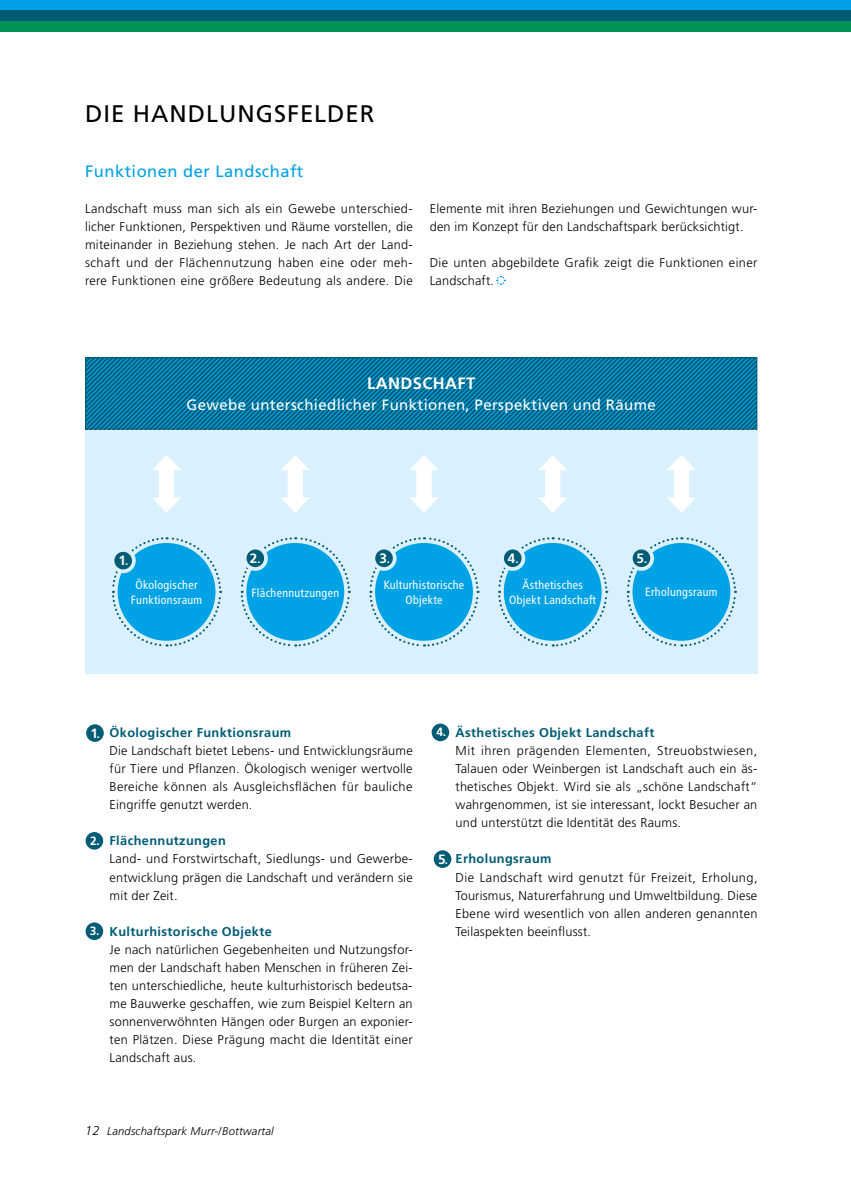
<style>
.page{position:relative;width:851px;height:1191px;background:#fff}
.page>*{position:absolute;margin:0;border:0;box-sizing:border-box;transform-origin:0 0}
.t1{font:24px "Frutiger";letter-spacing:.04em;color:#000}
.t2{font:16.5px "Frutiger";letter-spacing:.03em;color:#00a2e6}
.t3{font:700 16.5px "Frutiger";letter-spacing:.025em;color:#fff}
.t4{font:15px "Frutiger";letter-spacing:.025em;color:#fff}
.t5{font:700 13.5px "Frutiger";color:#fff}
.t6{font:300 12.75px/18px "Frutiger";letter-spacing:.015em;color:#000;text-align:justify}
.t7{font:700 12.75px "Frutiger";letter-spacing:.03em;color:#005b75}
.t8{font:condensed 12px/15px "Frutiger";letter-spacing:.025em;color:#fff;text-align:center}
.t9{font:700 12px "Frutiger";color:#fff}
.t10{font:italic 300 11.25px "Frutiger";letter-spacing:.015em;color:#000}
.s1{font-size:11.25px}
.s2{font-size:12.75px}
</style>
<div class="page">
<div style="left:85px;top:429px;width:672px;height:245px;background:#daf0fc"></div>
<svg style="left:87px;top:359px;width:668px;height:68px;background:#0076a1"></svg>
<div style="left:85px;top:357px;width:672px;height:72px;border:1px solid #005b75"></div>
<svg style="left:240px;top:537px;width:111px;height:110px"></svg>
<div style="left:246px;top:543px;width:98px;height:98px;background:#00a2e6;border-radius:50%"></div>
<div style="left:244px;top:547px;width:22px;height:22px;background:#005b75;border-radius:50%"></div>
<div style="left:243px;top:546px;width:25px;height:25px;border:4px solid #daf0fc;border-radius:50%"></div>
<svg style="left:369px;top:537px;width:110px;height:110px"></svg>
<div style="left:375px;top:543px;width:98px;height:98px;background:#00a2e6;border-radius:50%"></div>
<div style="left:373px;top:547px;width:21px;height:22px;background:#005b75;border-radius:50%"></div>
<div style="left:371px;top:546px;width:25px;height:25px;border:4px solid #daf0fc;border-radius:50%"></div>
<svg style="left:498px;top:537px;width:110px;height:110px"></svg>
<div style="left:503px;top:543px;width:98px;height:98px;background:#00a2e6;border-radius:50%"></div>
<div style="left:502px;top:547px;width:21px;height:22px;background:#005b75;border-radius:50%"></div>
<div style="left:500px;top:546px;width:25px;height:25px;border:4px solid #daf0fc;border-radius:50%"></div>
<svg style="left:626px;top:537px;width:111px;height:110px"></svg>
<div style="left:632px;top:543px;width:98px;height:98px;background:#00a2e6;border-radius:50%"></div>
<div style="left:630px;top:547px;width:22px;height:22px;background:#005b75;border-radius:50%"></div>
<div style="left:628px;top:546px;width:26px;height:25px;border:4px solid #daf0fc;border-radius:50%"></div>
<div style="left:86px;top:724px;width:18px;height:18px;background:#005b75;border-radius:50%"></div>
<div style="left:86px;top:832px;width:17px;height:17px;background:#005b75;border-radius:50%"></div>
<div style="left:86px;top:922px;width:17px;height:18px;background:#005b75;border-radius:50%"></div>
<div style="left:431px;top:723px;width:18px;height:18px;background:#005b75;border-radius:50%"></div>
<div style="left:433px;top:850px;width:18px;height:18px;background:#005b75;border-radius:50%"></div>
<svg style="left:112px;top:537px;width:110px;height:110px"></svg>
<div style="left:118px;top:543px;width:97px;height:98px;background:#00a2e6;border-radius:50%"></div>
<svg style="left:496px;top:275px;width:10px;height:10px"></svg>
<svg style="left:152px;top:455px;width:29px;height:58px"></svg>
<svg style="left:281px;top:455px;width:29px;height:58px"></svg>
<svg style="left:410px;top:455px;width:28px;height:58px"></svg>
<svg style="left:538px;top:455px;width:29px;height:58px"></svg>
<svg style="left:667px;top:455px;width:29px;height:58px"></svg>
<div style="left:112px;top:550px;width:22px;height:21px;background:#005b75;border-radius:50%"></div>
<div style="left:111px;top:548px;width:25px;height:25px;border:4px solid #daf0fc;border-radius:50%"></div>
<div style="left:0;top:0;width:850px;height:11px;background:#00a2e6"></div>
<div style="left:0;top:11px;width:850px;height:10px;background:#005b75"></div>
<div style="left:0;top:21px;width:850px;height:11px;background:#009456"></div>
<h1 class="t1" style="left:85px;top:100px;width:66px">DIE HAN</h1>
<h1 class="t1" style="left:188px;top:100px;width:48px">DLUNGSFE</h1>
<h1 class="t1" style="left:314px;top:100px;width:46px">LDER</h1>
<p class="t2" style="left:85px;top:161px;width:220px">Funktionen der Landschaft</p>
<p class="t6" style="left:85px;top:199px;width:329px">Landschaft muss man sich als ein Gewebe unterschied&shy;licher Funktionen, Perspektiven und Räume vorstellen, die miteinander in Beziehung stehen. Je nach Art der Land&shy;schaft und der Flächennutzung haben eine oder meh&shy;rere Funktionen eine größere Bedeutung als andere. Die</p>
<p class="t6" style="left:429px;top:199px;width:329px">Elemente mit ihren Beziehungen und Gewichtungen wur&shy;den im Konzept für den Landschaftspark berücksichtigt.</p>
<p class="t6" style="left:429px;top:253px;width:329px">Die unten abgebildete Grafik zeigt die Funktionen einer<br>Landschaft.</p>
<p class="t3" style="left:367px;top:374px;width:110px">landschaft</p>
<p class="t4" style="left:186px;top:396px;width:470px">Gewebe unterschiedlicher Funktionen, Perspektiven und Räume</p>
<p class="t5" style="left:118px;top:552px;width:11px">1<span class="s1">.</span></p>
<p class="t8" style="left:131px;top:577px;width:73px">Ökologischer<br>Funktionsraum</p>
<p class="t5" style="left:250px;top:550px;width:12px">2<span class="s1">.</span></p>
<p class="t8" style="left:251px;top:585px;width:89px">Flächennutzungen</p>
<p class="t5" style="left:379px;top:550px;width:12px">3<span class="s1">.</span></p>
<p class="t8" style="left:383px;top:578px;width:82px">Kulturhistorische<br>Objekte</p>
<p class="t5" style="left:507px;top:550px;width:12px">4<span class="s1">.</span></p>
<p class="t8" style="left:509px;top:578px;width:88px">Ästhetisches<br>Objekt Landschaft</p>
<p class="t5" style="left:636px;top:550px;width:12px">5<span class="s1">.</span></p>
<p class="t8" style="left:645px;top:585px;width:74px">Erholungsraum</p>
<p class="t5" style="left:90px;top:725px;width:11px">1<span class="s1">.</span></p>
<p class="t9" style="left:90px;top:833px;width:11px">2.</p>
<p class="t9" style="left:90px;top:924px;width:11px">3.</p>
<p class="t7" style="left:109px;top:725px;width:183px">Ökologischer Funktionsraum</p>
<p class="t6" style="left:109px;top:741px;width:304px">Die Landschaft bietet Lebens- und Entwicklungsräume für Tiere und Pflanzen. Ökologisch weniger wertvolle Bereiche können als Ausgleichsflächen für bauliche Eingriffe genutzt werden.</p>
<p class="t7" style="left:109px;top:833px;width:118px">Flächennutzungen</p>
<p class="t6" style="left:109px;top:850px;width:305px">Land- und Forstwirtschaft, Siedlungs- und Gewerbe&shy;entwicklung prägen die Landschaft und verändern sie mit der Zeit.</p>
<p class="t7" style="left:109px;top:923px;width:164px">Kulturhistorische Objekte</p>
<p class="t6" style="left:109px;top:940px;width:305px">Je nach natürlichen Gegebenheiten und Nutzungsfor&shy;men der Landschaft haben Menschen in früheren Zei&shy;ten unterschiedliche, heute kulturhistorisch bedeutsa&shy;me Bauwerke geschaffen, wie zum Beispiel Keltern an sonnenverwöhnten Hängen oder Burgen an exponier&shy;ten Plätzen. Diese Prägung macht die Identität einer Landschaft aus.</p>
<p class="t9" style="left:436px;top:725px;width:11px">4.</p>
<p class="t5" style="left:438px;top:851px;width:12px">5<span class="s1">.</span></p>
<p class="t7" style="left:455px;top:725px;width:200px">Ästhetisches Objekt Landschaft</p>
<p class="t6" style="left:455px;top:741px;width:303px">Mit ihren prägenden Elementen, Streuobstwiesen, Talauen oder Weinbergen ist Landschaft auch ein äs&shy;thetisches Objekt. Wird sie als „schöne Landschaft“ wahrgenommen, ist sie interessant, lockt Besucher an und unterstützt die Identität des Raums.</p>
<p class="t7" style="left:455px;top:851px;width:97px">Erholungsraum</p>
<p class="t6" style="left:455px;top:868px;width:303px">Die Landschaft wird genutzt für Freizeit, Erholung, Tourismus, Naturerfahrung und Umweltbildung. Diese Ebene wird wesentlich von allen anderen genannten Teilaspekten beeinflusst.</p>
<p class="t10" style="left:85px;top:1124px;width:190px"><span class="s2">12</span> Landschaftspark Murr-/Bottwartal</p>
</div>
